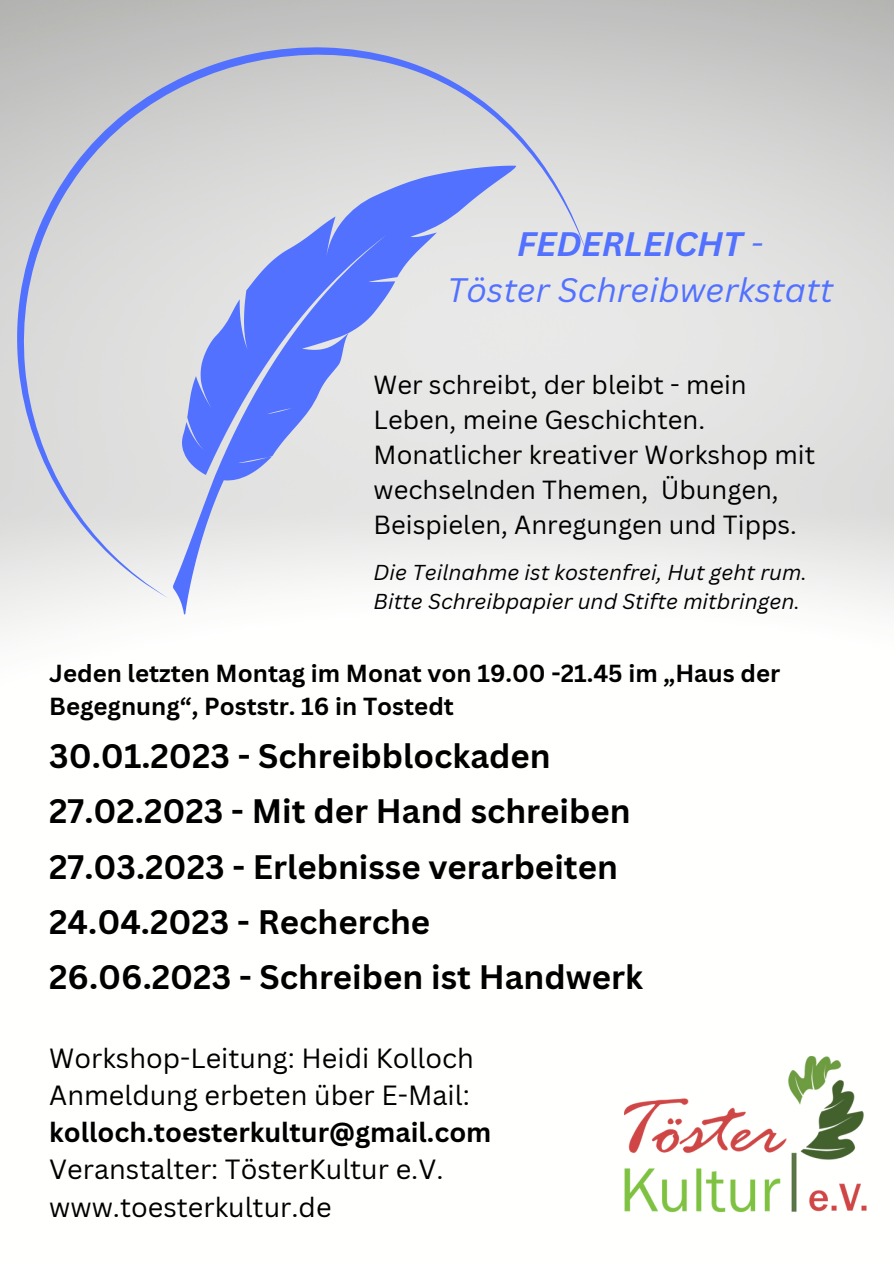
<style>
.page{position:relative;width:894px;height:1264px;background:#fff}
.page>*{position:absolute;margin:0;border:0;box-sizing:border-box;transform-origin:0 0}
.t1{font:700 33px/55.3px "Canva Sans";color:#000}
.t2{font:italic 33px/46.2px "Canva Sans";color:#5271ff;text-align:center}
.t3{font:27px/37.2px "Canva Sans";color:#000}
.t4{font:700 27px "Canva Sans";color:#000}
.t5{font:25.5px/35.1px "Canva Sans";color:#000}
.t6{font:700 24px/32.7px "Canva Sans";color:#000}
.t7{font:italic 21px/29.1px "Canva Sans";color:#000}
.s1{font-weight:700}
</style>
<div class="page">
<svg style="left:173px;top:598px;width:343px;height:16px"></svg>
<svg style="left:17px;top:40px;width:570px;height:558px;background:#cbcfe2"></svg>
<img style="left:624px;top:1056px;width:243px;height:157px">
<p class="t2" style="left:447px;top:220px;width:387px"><span class="s1">FEDERLEICHT</span> -<br>Töster Schreibwerkstatt</p>
<p class="t5" style="left:373px;top:366px;width:443px">Wer schreibt, der bleibt - mein<br>Leben, meine Geschichten.<br>Monatlicher kreativer Workshop mit wechselnden Themen, Übungen,<br>Beispielen, Anregungen und Tipps.</p>
<p class="t7" style="left:373px;top:557px;width:434px">Die Teilnahme ist kostenfrei, Hut geht rum.<br>Bitte Schreibpapier und Stifte mitbringen.</p>
<p class="t6" style="left:49px;top:656px;width:732px">Jeden letzten Montag im Monat von 19.00 -21.45 im „Haus der<br>Begegnung“, Poststr. 16 in Tostedt</p>
<p class="t1" style="left:49px;top:727px;width:582px">30.01.2023 - Schreibblockaden<br>27.02.2023 - Mit der Hand schreiben</p>
<p class="t1" style="left:49px;top:838px;width:570px">27.03.2023 - Erlebnisse verarbeiten</p>
<p class="t1" style="left:49px;top:893px;width:382px">24.04.2023 - Recherche</p>
<p class="t1" style="left:49px;top:948px;width:595px">26.06.2023 - Schreiben ist Handwerk</p>
<p class="t3" style="left:49px;top:1038px;width:426px">Workshop-Leitung: Heidi Kolloch<br>Anmeldung erbeten über E-Mail:</p>
<p class="t4" style="left:49px;top:1113px;width:443px">kolloch.toesterkultur@gmail.com</p>
<p class="t3" style="left:49px;top:1150px;width:395px">Veranstalter: TösterKultur e.V. www.toesterkultur.de</p>
</div>
